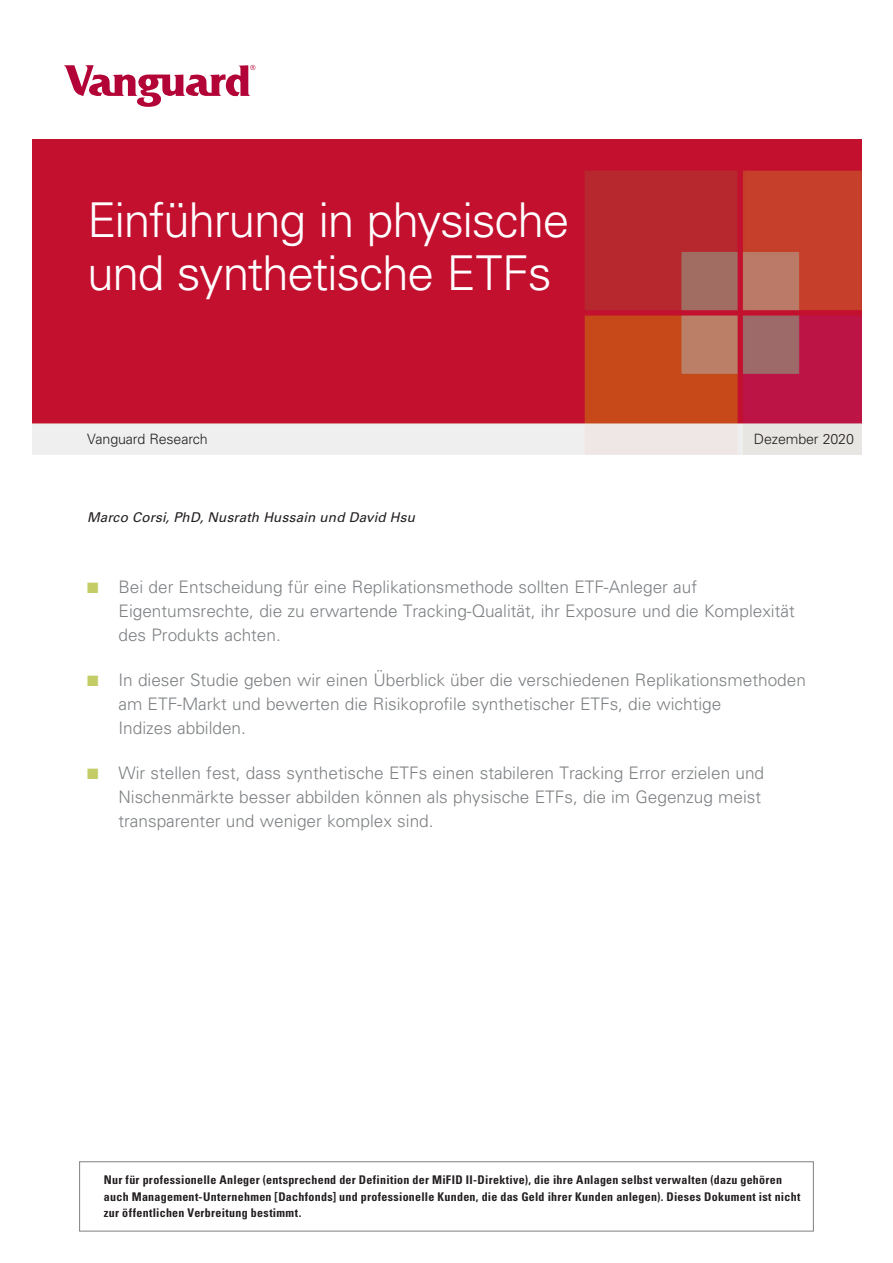
<style>
.page{position:relative;width:893px;height:1263px;background:#fff}
.page>*{position:absolute;margin:0;border:0;box-sizing:border-box;transform-origin:0 0}
.FC_Title{font:300 48px/52.5px "Univers LT Std";letter-spacing:-.03em;color:#fff}
.FC_Summary_Bullet{font:300 17.25px/24px "Univers LT Std";color:#7e8083}
.FC_Date_Bar{font:300 14.25px "Univers LT Std";letter-spacing:-.01em;color:#231f20}
.FC_Authors{font:italic 13.5px "Univers LT Std";letter-spacing:.01em;color:#231f20}
.FC_Acknowledgment{font:700 condensed 12px/16.5px "Univers LT Std";letter-spacing:.02em;color:#231f20}
.s1{color:#c4cc66}
</style>
<div class="page">
<svg style="left:64px;top:65px;width:191px;height:42px"></svg>
<img style="left:32px;top:140px;width:829px;height:315px">
<div style="left:79px;top:1161px;width:735px;height:70px;border:1px solid #7e8083"></div>
<p class="FC_Title" style="left:87px;top:194px;width:484px">Einführung in physische und synthetische ETFs</p>
<p class="FC_Date_Bar" style="left:87px;top:430px;width:122px">Vanguard Research</p>
<p class="FC_Date_Bar" style="left:754px;top:430px;width:102px">Dezember 2020</p>
<p class="FC_Authors" style="left:87px;top:510px;width:330px">Marco Corsi, PhD, Nusrath Hussain und David Hsu</p>
<p class="FC_Summary_Bullet" style="left:118px;top:575px;width:678px;text-indent:-32px"><span class="s1">■</span> Bei der Entscheidung für eine Replikationsmethode sollten ETF-Anleger auf<br>Eigentumsrechte, die zu erwartende Tracking-Qualität, ihr Exposure und die Komplexität des Produkts achten.</p>
<p class="FC_Summary_Bullet" style="left:118px;top:668px;width:689px;text-indent:-32px"><span class="s1">■</span> In dieser Studie geben wir einen Überblick über die verschiedenen Replikationsmethoden am ETF-Markt und bewerten die Risikoprofile synthetischer ETFs, die wichtige<br>Indizes abbilden.</p>
<p class="FC_Summary_Bullet" style="left:118px;top:761px;width:647px;text-indent:-32px"><span class="s1">■</span> Wir stellen fest, dass synthetische ETFs einen stabileren Tracking Error erzielen und<br>Nischenmärkte besser abbilden können als physische ETFs, die im Gegenzug meist transparenter und weniger komplex sind.</p>
<p class="FC_Acknowledgment" style="left:104px;top:1172px;width:698px">Nur für professionelle Anleger (entsprechend der Definition der MiFID II-Direktive), die ihre Anlagen selbst verwalten (dazu gehören auch Management-Unternehmen [Dachfonds] und professionelle Kunden, die das Geld ihrer Kunden anlegen). Dieses Dokument ist nicht zur öffentlichen Verbreitung bestimmt.</p>
</div>
